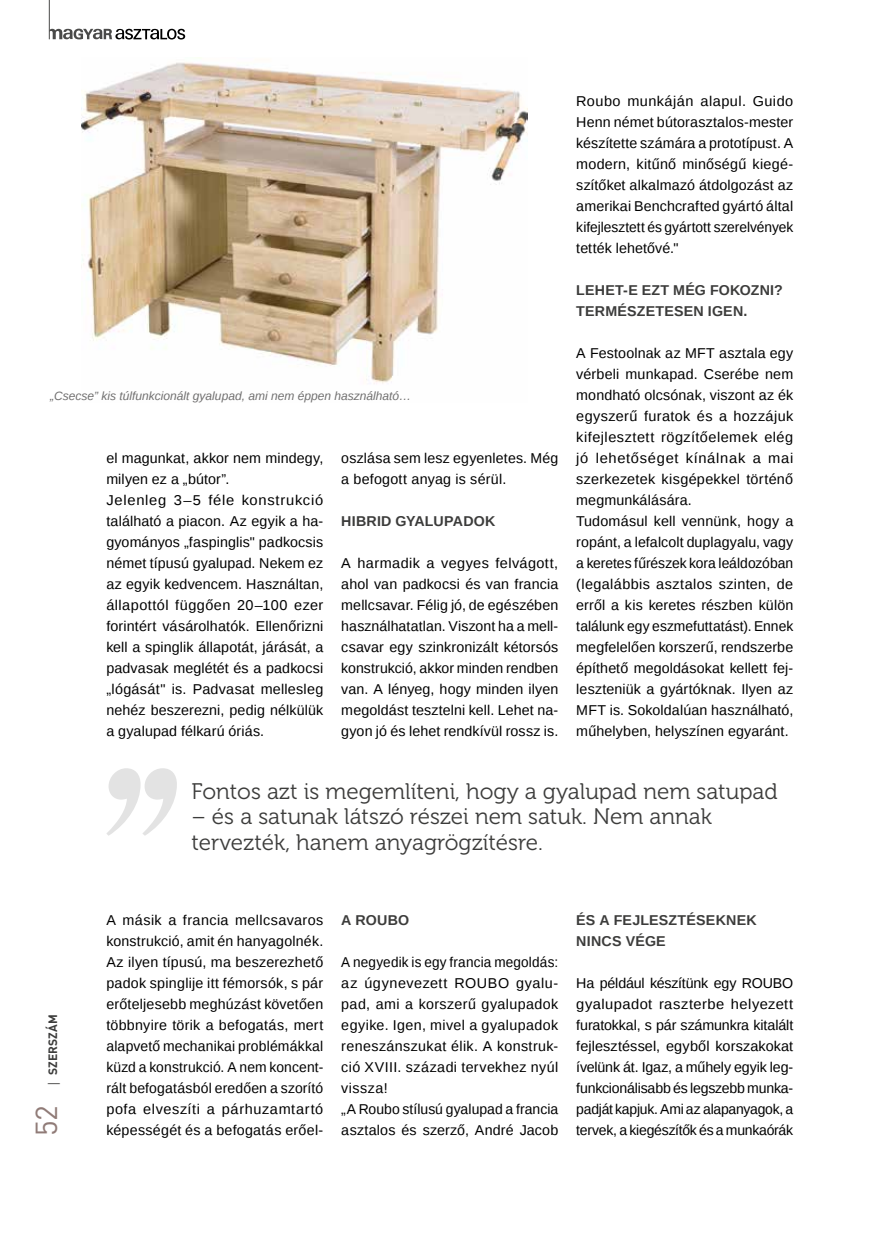
<style>
.page{position:relative;width:872px;height:1242px;background:#fff}
.page>*{position:absolute;margin:0;border:0;box-sizing:border-box;transform-origin:0 0}
.t1{font:30px "DIN Pro";color:#907b77}
.t2{font:22.5px/25.5px "Museo 300";color:#3c3c3b}
.t3{font:14.25px/21px "Liberation Sans";letter-spacing:.01em;color:#000;text-align:justify}
.t4{font:14.25px/21px "Liberation Sans";letter-spacing:.01em;color:#000;scale:.95 1}
.t5{font:700 14.25px/21px "Liberation Sans";letter-spacing:.015em;color:#3c3c3b}
.t6{font:italic 12px "Liberation Sans";color:#706f6f}
.t7{font:700 12px "DIN Pro";letter-spacing:.01em;color:#3c3c3b}
.s1{font-family:"Open Sans";font-weight:400}
</style>
<div class="page">
<svg style="left:49px;top:29px;width:136px;height:11px"></svg>
<hr style="left:49px;top:0;width:1px;height:39px;background:#4a4a49">
<img style="left:81px;top:57px;width:446px;height:327px">
<svg style="left:106px;top:768px;width:71px;height:67px"></svg>
<p class="t6" style="left:50px;top:388px;width:362px">„Csecse” kis túlfunkcionált gyalupad, ami nem éppen használható…</p>
<p class="t3" style="left:106px;top:448px;width:218px;text-align:left">el magunkat, akkor nem mindegy, milyen ez a „bútor”.<br>Jelenleg 3–5 féle konstrukció található a piacon. Az egyik a ha&shy;gyományos „faspinglis" padkocsis német típusú gyalupad. Nekem ez az egyik kedvencem. Használtan, állapottól függően 20–100 ezer forintért vásárolhatók. Ellenőrizni kell a spinglik állapotát, járását, a padvasak meglétét és a padkocsi „lógását" is. Padvasat mellesleg nehéz beszerezni, pedig nélkülük a gyalupad félkarú óriás.</p>
<p class="t3" style="left:341px;top:448px;width:218px">oszlása sem lesz egyenletes. Még a befogott anyag is sérül.</p>
<p class="t5" style="left:341px;top:510px;width:156px">HIBRID GYALUPADOK</p>
<p class="t3" style="left:341px;top:553px;width:218px">A harmadik a vegyes felvágott, ahol van padkocsi és van francia mellcsavar. Félig jó, de egészében használhatatlan. Viszont ha a mell&shy;csavar egy szinkronizált kétorsós konstrukció, akkor minden rendben van. A lényeg, hogy minden ilyen megoldást tesztelni kell. Lehet na&shy;gyon jó és lehet rendkívül rossz is.</p>
<p class="t3" style="left:576px;top:91px;width:218px">Roubo munkáján alapul. Guido Henn német bútorasztalos-mester készítette számára a prototípust. A modern, kitűnő minőségű kiegé&shy;szítőket alkalmazó átdolgozást az amerikai Benchcrafted gyártó által kifejlesztett és gyártott szerelvények tették lehetővé."</p>
<p class="t5" style="left:576px;top:279px;width:208px">LEHET-E EZT MÉG FOKOZNI?<br>TERMÉSZETESEN IGEN.</p>
<p class="t3" style="left:576px;top:343px;width:218px;text-align:left">A Festoolnak az MFT asztala egy vérbeli munkapad. Cserébe nem mondható olcsónak, viszont az ék egyszerű furatok és a hozzájuk kifejlesztett rögzítőelemek elég jó lehetőséget kínálnak a mai szerkezetek kisgépekkel történő megmunkálására.<br>Tudomásul kell vennünk, hogy a ropánt, a lefalcolt duplagyalu, vagy a keretes fűrészek kora leáldozóban (legalábbis asztalos szinten, de erről a kis keretes részben külön találunk egy eszmefuttatást). Ennek megfelelően korszerű, rendszerbe építhető megoldásokat kellett fej&shy;leszteniük a gyártóknak. Ilyen az<br>MFT is. Sokoldalúan használható, műhelyben, helyszínen egyaránt.</p>
<p class="t7" style="left:45px;top:1087px;width:75px;rotate:-90deg"><span class="s1">|</span> SZERSZÁM</p>
<h1 class="t1" style="left:26px;top:1136px;width:33px;rotate:-90deg">52</h1>
<h2 class="t2" style="left:191px;top:779px;width:587px">Fontos azt is megemlíteni, hogy a gyalupad nem satupad</h2>
<h2 class="t2" style="left:191px;top:804px;width:522px">– és a satunak látszó részei nem satuk. Nem annak tervezték, hanem anyagrögzítésre.</h2>
<p class="t3" style="left:106px;top:910px;width:218px">A másik a francia mellcsavaros konstrukció, amit én hanyagolnék.<br>Az ilyen típusú, ma beszerezhető padok spinglije itt fémorsók, s pár erőteljesebb meghúzást követően többnyire törik a befogatás, mert alapvető mechanikai problémákkal küzd a konstrukció. A nem koncent&shy;rált befogatásból eredően a szorító pofa elveszíti a párhuzamtartó képességét és a befogatás erőel-</p>
<p class="t5" style="left:341px;top:909px;width:69px">A ROUBO</p>
<p class="t4" style="left:341px;top:952px;width:230px">A negyedik is egy francia megoldás: az úgynevezett ROUBO gyalu&shy;pad, ami a korszerű gyalupadok egyike. Igen, mivel a gyalupadok reneszánszukat élik. A konstruk&shy;ció XVIII. századi tervekhez nyúl vissza!<br>„A Roubo stílusú gyalupad a francia asztalos és szerző, André Jacob</p>
<p class="t5" style="left:576px;top:909px;width:182px">ÉS A FEJLESZTÉSEKNEK<br>NINCS VÉGE</p>
<p class="t3" style="left:576px;top:973px;width:218px">Ha például készítünk egy ROUBO gyalupadot raszterbe helyezett furatokkal, s pár számunkra kitalált fejlesztéssel, egyből korszakokat ívelünk át. Igaz, a műhely egyik leg&shy;funkcionálisabb és legszebb munka&shy;padját kapjuk. Ami az alapanyagok, a tervek, a kiegészítők és a munkaórák</p>
</div>
